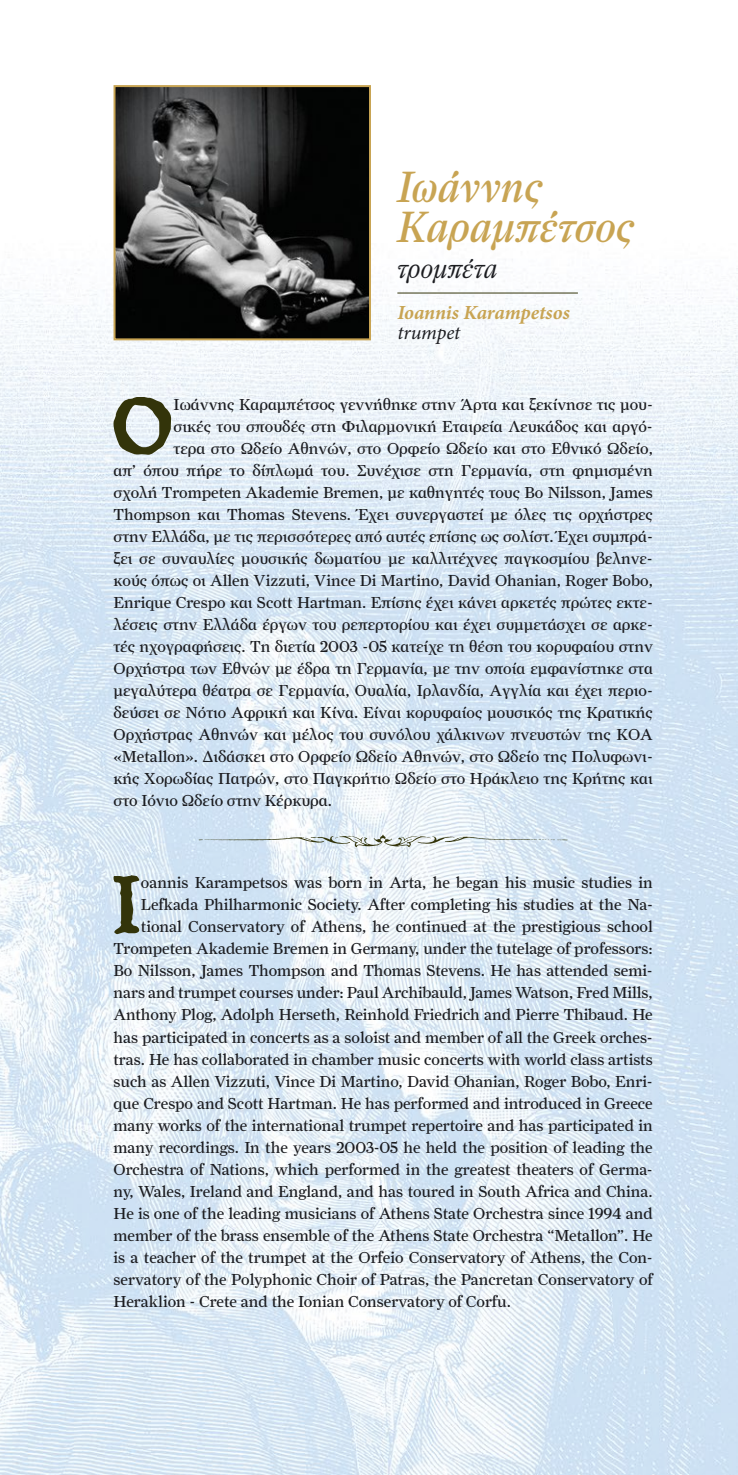
<style>
.page{position:relative;width:738px;height:1475px;background:#fff}
.page>*{position:absolute;margin:0;border:0;box-sizing:border-box;transform-origin:0 0}
.t1{font:282px "P22 Operina Pro";color:#33340a}
.t2{font:italic 44px/40px "Farnham Display GR";color:#c8a453}
.t3{font:italic 300 28px "Farnham Display GR";color:#1b1c20}
.t4{font:italic 700 20px "Minion Pro";letter-spacing:-.01em;color:#c8a453}
.t5{font:italic 20px "Minion Pro";letter-spacing:-.01em;color:#1b1c20}
.t6{font:16px "Farnham Display GR";color:#1b1c20}
</style>
<div class="page">
<img style="left:0;top:259px;width:737px;height:1215px">
<img style="left:116px;top:88px;width:252px;height:249px">
<div style="left:113px;top:85px;width:258px;height:255px;border:2px solid #c8a453"></div>
<hr style="left:397px;top:292px;width:180px;height:1px;background:#33340a">
<svg style="left:198px;top:834px;width:369px;height:13px"></svg>
<h2 class="t2" style="left:397px;top:169px;width:238px">Ιωάννης<br>Καραμπέτσος</h2>
<h3 class="t3" style="left:397px;top:254px;width:102px">τρομπέτα</h3>
<p class="t4" style="left:397px;top:299px;width:174px">Ioannis Karampetsos</p>
<p class="t5" style="left:397px;top:319px;width:64px">trumpet</p>
<h1 class="t1" style="left:112px;top:191px;width:63px">Ο</h1>
<p class="t6" style="left:173px;top:395px;width:480px">Ιωάννης Καραμπέτσος γεννήθηκε στην Άρτα και ξεκίνησε τις μου-</p>
<p class="t6" style="left:173px;top:417px;width:480px">σικές του σπουδές στη Φιλαρμονική Εταιρεία Λευκάδος και αργό-</p>
<p class="t6" style="left:173px;top:439px;width:480px">τερα στο Ωδείο Αθηνών, στο Ορφείο Ωδείο και στο Εθνικό Ωδείο,</p>
<p class="t6" style="left:113px;top:461px;width:540px">απ’ όπου πήρε το δίπλωμά του. Συνέχισε στη Γερμανία, στη φημισμένη</p>
<p class="t6" style="left:113px;top:483px;width:540px">σχολή Trompeten Akademie Bremen, με καθηγητές τους Bo Nilsson, James</p>
<p class="t6" style="left:113px;top:505px;width:540px">Thompson και Thomas Stevens. Έχει συνεργαστεί με όλες τις ορχήστρες</p>
<p class="t6" style="left:113px;top:527px;width:540px">στην Ελλάδα, με τις περισσότερες από αυτές επίσης ως σολίστ. Έχει συμπρά-</p>
<p class="t6" style="left:113px;top:549px;width:540px">ξει σε συναυλίες μουσικής δωματίου με καλλιτέχνες παγκοσμίου βεληνε-</p>
<p class="t6" style="left:113px;top:571px;width:540px">κούς όπως οι Allen Vizzuti, Vince Di Martino, David Ohanian, Roger Bobo,</p>
<p class="t6" style="left:113px;top:593px;width:540px">Enrique Crespo και Scott Hartman. Επίσης έχει κάνει αρκετές πρώτες εκτε-</p>
<p class="t6" style="left:113px;top:615px;width:540px">λέσεις στην Ελλάδα έργων του ρεπερτορίου και έχει συμμετάσχει σε αρκε-</p>
<p class="t6" style="left:113px;top:637px;width:540px">τές ηχογραφήσεις. Τη διετία 2003 -05 κατείχε τη θέση του κορυφαίου στην</p>
<p class="t6" style="left:113px;top:659px;width:540px">Ορχήστρα των Εθνών με έδρα τη Γερμανία, με την οποία εμφανίστηκε στα</p>
<p class="t6" style="left:113px;top:681px;width:540px">μεγαλύτερα θέατρα σε Γερμανία, Ουαλία, Ιρλανδία, Αγγλία και έχει περιο-</p>
<p class="t6" style="left:113px;top:703px;width:540px">δεύσει σε Νότιο Αφρική και Κίνα. Είναι κορυφαίος μουσικός της Κρατικής</p>
<p class="t6" style="left:113px;top:725px;width:540px">Ορχήστρας Αθηνών και μέλος του συνόλου χάλκινων πνευστών της ΚΟΑ</p>
<p class="t6" style="left:113px;top:747px;width:540px">«Metallon». Διδάσκει στο Ορφείο Ωδείο Αθηνών, στο Ωδείο της Πολυφωνι-</p>
<p class="t6" style="left:113px;top:769px;width:540px">κής Χορωδίας Πατρών, στο Παγκρήτιο Ωδείο στο Ηράκλειο της Κρήτης και</p>
<p class="t6" style="left:113px;top:791px;width:220px">στο Ιόνιο Ωδείο στην Κέρκυρα.</p>
<h1 class="t1" style="left:111px;top:670px;width:31px">I</h1>
<p class="t6" style="left:141px;top:873px;width:513px">oannis Karampetsos was born in Arta, he began his music studies in</p>
<p class="t6" style="left:141px;top:895px;width:513px">Lefkada Philharmonic Society. After completing his studies at the Na-</p>
<p class="t6" style="left:141px;top:917px;width:513px">tional Conservatory of Athens, he continued at the prestigious school</p>
<p class="t6" style="left:113px;top:939px;width:540px">Trompeten Akademie Bremen in Germany, under the tutelage of professors:</p>
<p class="t6" style="left:113px;top:961px;width:540px">Bo Nilsson, James Thompson and Thomas Stevens. He has attended semi-</p>
<p class="t6" style="left:113px;top:983px;width:540px">nars and trumpet courses under: Paul Archibauld, James Watson, Fred Mills,</p>
<p class="t6" style="left:113px;top:1005px;width:540px">Anthony Plog, Adolph Herseth, Reinhold Friedrich and Pierre Thibaud. He</p>
<p class="t6" style="left:113px;top:1027px;width:540px">has participated in concerts as a soloist and member of all the Greek orches-</p>
<p class="t6" style="left:113px;top:1049px;width:540px">tras. He has collaborated in chamber music concerts with world class artists</p>
<p class="t6" style="left:113px;top:1071px;width:540px">such as Allen Vizzuti, Vince Di Martino, David Ohanian, Roger Bobo, Enri-</p>
<p class="t6" style="left:113px;top:1093px;width:540px">que Crespo and Scott Hartman. He has performed and introduced in Greece</p>
<p class="t6" style="left:113px;top:1115px;width:540px">many works of the international trumpet repertoire and has participated in</p>
<p class="t6" style="left:113px;top:1137px;width:540px">many recordings. In the years 2003-05 he held the position of leading the</p>
<p class="t6" style="left:113px;top:1159px;width:540px">Orchestra of Nations, which performed in the greatest theaters of Germa-</p>
<p class="t6" style="left:113px;top:1181px;width:540px">ny, Wales, Ireland and England, and has toured in South Africa and China.</p>
<p class="t6" style="left:113px;top:1203px;width:540px">He is one of the leading musicians of Athens State Orchestra since 1994 and</p>
<p class="t6" style="left:113px;top:1225px;width:540px">member of the brass ensemble of the Athens State Orchestra “Metallon”. He</p>
<p class="t6" style="left:113px;top:1247px;width:540px">is a teacher of the trumpet at the Orfeio Conservatory of Athens, the Con-</p>
<p class="t6" style="left:113px;top:1269px;width:540px">servatory of the Polyphonic Choir of Patras, the Pancretan Conservatory of</p>
<p class="t6" style="left:113px;top:1291px;width:399px">Heraklion - Crete and the Ionian Conservatory of Corfu.</p>
</div>
